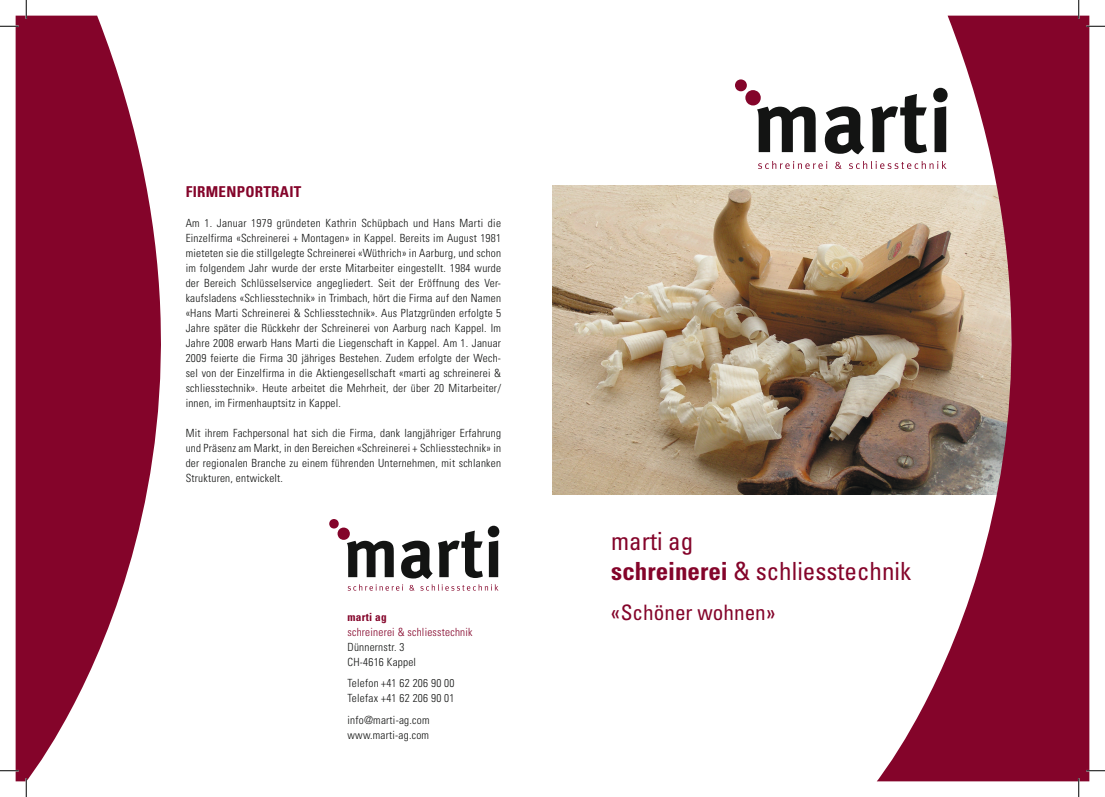
<style>
.page{position:relative;width:1105px;height:797px;background:#fff}
.page>*{position:absolute;margin:0;border:0;box-sizing:border-box;transform-origin:0 0}
.t1{font:condensed 25px "Univers LT Std";color:#84042a}
.t2{font:condensed 21.25px "Univers LT Std";color:#84042a}
.t3{font:700 condensed 15px "Univers LT Std";letter-spacing:.02em;color:#84042a}
.t4{font:300 condensed 11.25px/15px "Univers LT Std";letter-spacing:.02em;color:#131413;text-align:justify}
.t5{font:300 condensed 11.25px "Univers LT Std";letter-spacing:.02em;color:#84042a}
.t6{font:700 condensed 11.25px "Univers LT Std";letter-spacing:.02em;color:#84042a}
.s1{font-weight:700}
</style>
<div class="page">
<img style="left:552px;top:186px;width:325px;height:308px">
<svg style="left:877px;top:16px;width:212px;height:765px;fill:#84042a"></svg>
<svg style="left:16px;top:16px;width:145px;height:765px;fill:#84042a"></svg>
<svg style="left:758px;top:161px;width:69px;height:8px"></svg>
<svg style="left:835px;top:162px;width:7px;height:7px"></svg>
<svg style="left:849px;top:161px;width:97px;height:8px"></svg>
<svg style="left:825px;top:106px;width:39px;height:48px"></svg>
<svg style="left:871px;top:94px;width:56px;height:59px"></svg>
<svg style="left:933px;top:88px;width:15px;height:64px"></svg>
<svg style="left:735px;top:79px;width:81px;height:73px"></svg>
<svg style="left:329px;top:519px;width:170px;height:71px"></svg>
<svg style="left:0;top:25px;width:19px;height:2px"></svg>
<svg style="left:1086px;top:25px;width:19px;height:2px"></svg>
<svg style="left:0;top:770px;width:19px;height:1px"></svg>
<svg style="left:1086px;top:770px;width:19px;height:1px"></svg>
<svg style="left:25px;top:0;width:2px;height:19px"></svg>
<svg style="left:25px;top:778px;width:2px;height:19px"></svg>
<svg style="left:1078px;top:0;width:1px;height:19px"></svg>
<svg style="left:1078px;top:778px;width:1px;height:19px"></svg>
<p class="t3" style="left:186px;top:182px;width:117px">FIRMENPORTRAIT</p>
<p class="t4" style="left:186px;top:215px;width:317px">Am 1. Januar 1979 gründeten Kathrin Schüpbach und Hans Marti die Einzelfirma «Schreinerei + Montagen» in Kappel. Bereits im August 1981 mieteten sie die stillgelegte Schreinerei «Wüthrich» in Aarburg, und schon im folgendem Jahr wurde der erste Mitarbeiter eingestellt. 1984 wurde der Bereich Schlüsselservice angegliedert. Seit der Eröffnung des Ver&shy;kaufsladens «Schliesstechnik» in Trimbach, hört die Firma auf den Namen «Hans Marti Schreinerei &amp; Schliesstechnik». Aus Platzgründen erfolgte 5<br>Jahre später die Rückkehr der Schreinerei von Aarburg nach Kappel. Im Jahre 2008 erwarb Hans Marti die Liegenschaft in Kappel. Am 1. Januar 2009 feierte die Firma 30 jähriges Bestehen. Zudem erfolgte der Wech&shy;sel von der Einzelfirma in die Aktiengesellschaft «marti ag schreinerei &amp; schliesstechnik». Heute arbeitet die Mehrheit, der über 20 Mitarbeiter/ innen, im Firmenhauptsitz in Kappel.</p>
<p class="t4" style="left:186px;top:425px;width:317px">Mit ihrem Fachpersonal hat sich die Firma, dank langjähriger Erfahrung und Präsenz am Markt, in den Bereichen «Schreinerei + Schliesstechnik» in der regionalen Branche zu einem führenden Unternehmen, mit schlanken Strukturen, entwickelt.</p>
<p class="t1" style="left:611px;top:525px;width:83px">marti ag</p>
<p class="t1" style="left:611px;top:555px;width:301px"><span class="s1">schreinerei</span> &amp; schliesstechnik</p>
<p class="t6" style="left:348px;top:610px;width:41px">marti ag</p>
<p class="t2" style="left:611px;top:599px;width:166px">«Schöner wohnen»</p>
<p class="t5" style="left:348px;top:625px;width:126px">schreinerei &amp; schliesstechnik</p>
<p class="t4" style="left:348px;top:639px;width:58px">Dünnernstr. 3</p>
<p class="t4" style="left:348px;top:654px;width:70px">CH-4616 Kappel</p>
<p class="t4" style="left:348px;top:676px;width:108px">Telefon +41 62 206 90 00</p>
<p class="t4" style="left:348px;top:691px;width:108px">Telefax +41 62 206 90 01</p>
<p class="t4" style="left:348px;top:712px;width:83px">info@marti-ag.com</p>
<p class="t4" style="left:348px;top:727px;width:83px">www.marti-ag.com</p>
</div>
